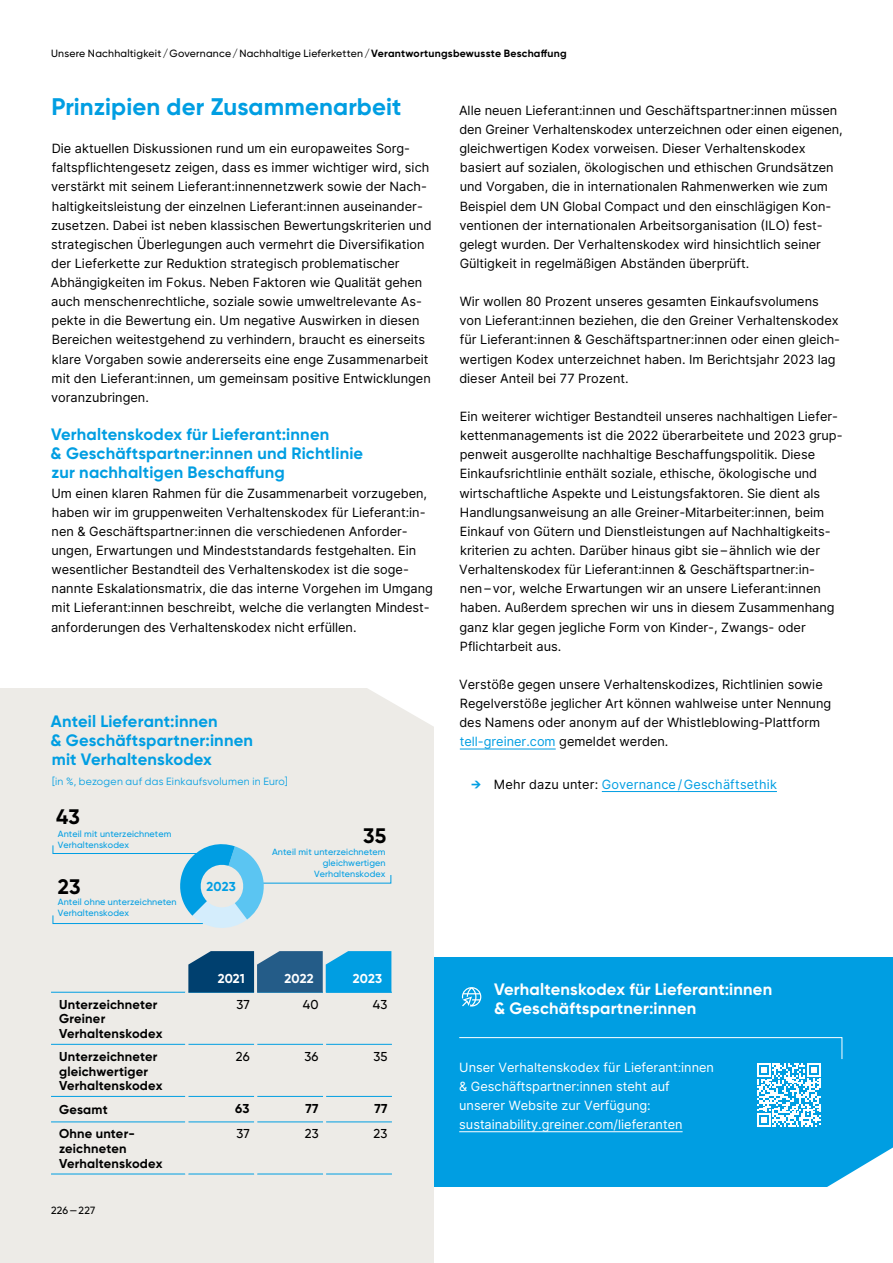
<style>
.page{position:relative;width:893px;height:1263px;background:#fff}
.page>*{position:absolute;margin:0;border:0;box-sizing:border-box;transform-origin:0 0}
.t1{font:700 24px "Gilroy";letter-spacing:.005em;color:#009ee2}
.t2{font:700 21px "Gilroy";color:#000}
.t3{font:700 16.5px/19.2px "Gilroy";letter-spacing:.01em;color:#009ee2}
.t4{font:700 16.5px/19.2px "Gilroy";letter-spacing:.01em;color:#fff}
.t5{font:700 12.9px/14.9px "Gilroy";letter-spacing:.015em;color:#000}
.t6{font:500 12.9px "Gilroy";color:#000}
.t7{font:700 12.9px "Gilroy";color:#fff}
.t8{font:700 12.9px "Gilroy";color:#009ee3}
.t9{font:12.75px/19.2px "Inter";color:#000}
.t10{font:12.75px/19.2px "Inter";color:#fff}
.t11{font:12.75px "Inter";letter-spacing:.015em;color:#009ee2}
.t12{font:500 10.5px "Gilroy";letter-spacing:.025em;color:#000}
.t13{font:10.5px "Gilroy";letter-spacing:.025em;color:#009ee2}
.t14{font:500 9px/10.8px "Gilroy";letter-spacing:.01em;color:#009ee3}
.s1{font-weight:700}
.s2{color:#009ee2}
.s3{font-family:"Gilroy";font-weight:700}
.s4{color:#000}
</style>
<div class="page">
<hr style="left:460px;top:749px;width:96px;height:1px;background:#009ee2">
<hr style="left:602px;top:791px;width:175px;height:1px;background:#009ee2">
<div style="left:434px;top:957px;width:459px;height:229px;background:#009ee2"></div>
<hr style="left:459px;top:1131px;width:224px;height:1px;background:#fff">
<svg style="left:814px;top:1147px;width:79px;height:40px"></svg>
<svg style="left:459px;top:1037px;width:384px;height:90px"></svg>
<svg style="left:462px;top:987px;width:19px;height:19px"></svg>
<div style="left:0;top:689px;width:434px;height:574px;background:#edebe7"></div>
<hr style="left:51px;top:992px;width:134px;height:1px;background:#009ee2">
<hr style="left:51px;top:1044px;width:134px;height:1px;background:#009ee2">
<hr style="left:51px;top:1096px;width:134px;height:1px;background:#009ee2">
<hr style="left:51px;top:1121px;width:134px;height:1px;background:#009ee2">
<hr style="left:51px;top:1173px;width:134px;height:1px;background:#009ee2">
<hr style="left:188px;top:992px;width:66px;height:1px;background:#009ee2">
<hr style="left:257px;top:992px;width:66px;height:1px;background:#009ee2">
<hr style="left:326px;top:992px;width:66px;height:1px;background:#009ee2">
<hr style="left:188px;top:1044px;width:66px;height:1px;background:#009ee2">
<hr style="left:257px;top:1044px;width:66px;height:1px;background:#009ee2">
<hr style="left:326px;top:1044px;width:66px;height:1px;background:#009ee2">
<hr style="left:188px;top:1096px;width:66px;height:1px;background:#009ee2">
<hr style="left:257px;top:1096px;width:66px;height:1px;background:#009ee2">
<hr style="left:326px;top:1096px;width:66px;height:1px;background:#009ee2">
<hr style="left:188px;top:1121px;width:66px;height:1px;background:#009ee2">
<hr style="left:257px;top:1121px;width:66px;height:1px;background:#009ee2">
<hr style="left:326px;top:1121px;width:66px;height:1px;background:#009ee2">
<hr style="left:188px;top:1173px;width:66px;height:1px;background:#009ee2">
<hr style="left:257px;top:1173px;width:66px;height:1px;background:#009ee2">
<hr style="left:326px;top:1173px;width:66px;height:1px;background:#009ee2">
<svg style="left:349px;top:688px;width:85px;height:38px"></svg>
<svg style="left:52px;top:844px;width:340px;height:84px"></svg>
<svg style="left:188px;top:951px;width:203px;height:41px;background:#1f74a3"></svg>
<p class="t12" style="left:51px;top:47px;width:517px">Unsere Nachhaltigkeit/Governance/Nachhaltige Lieferketten/<span class="s1">Verantwortungsbewusste Beschaffung</span></p>
<h1 class="t1" style="left:51px;top:91px;width:351px">Prinzipien der Zusammenarbeit</h1>
<p class="t9" style="left:51px;top:139px;width:382px">Die aktuellen Diskussionen rund um ein europaweites Sorg&shy;faltspflichtengesetz zeigen, dass es immer wichtiger wird, sich verstärkt mit seinem Lieferant:innennetzwerk sowie der Nach&shy;haltigkeitsleistung der einzelnen Lieferant:innen auseinander&shy;zusetzen. Dabei ist neben klassischen Bewertungskriterien und strategischen Überlegungen auch vermehrt die Diversifikation der Lieferkette zur Reduktion strategisch problematischer Abhängigkeiten im Fokus. Neben Faktoren wie Qualität gehen auch menschenrechtliche, soziale sowie umweltrelevante As&shy;pekte in die Bewertung ein. Um negative Auswirken in diesen Bereichen weitestgehend zu verhindern, braucht es einerseits klare Vorgaben sowie andererseits eine enge Zusammenarbeit mit den Lieferant:innen, um gemeinsam positive Entwicklungen voranzubringen.</p>
<p class="t3" style="left:51px;top:425px;width:314px">Verhaltenskodex für Lieferant:innen<br>&amp; Geschäftspartner:innen und Richtlinie zur nachhaltigen Beschaffung</p>
<p class="t9" style="left:51px;top:483px;width:383px">Um einen klaren Rahmen für die Zusammenarbeit vorzugeben, haben wir im gruppenweiten Verhaltenskodex für Lieferant:in&shy;nen &amp; Geschäftspartner:innen die verschiedenen Anforder&shy;ungen, Erwartungen und Mindeststandards festgehalten. Ein wesentlicher Bestandteil des Verhaltenskodex ist die soge&shy;nannte Eskalationsmatrix, die das interne Vorgehen im Umgang mit Lieferant:innen beschreibt, welche die verlangten Mindest&shy;anforderungen des Verhaltenskodex nicht erfüllen.</p>
<p class="t3" style="left:51px;top:712px;width:204px">Anteil Lieferant:innen<br>&amp; Geschäftspartner:innen mit Verhaltenskodex</p>
<p class="t13" style="left:52px;top:774px;width:237px">[in %, bezogen auf das Einkaufsvolumen in Euro]</p>
<h2 class="t2" style="left:56px;top:803px;width:25px">43</h2>
<p class="t14" style="left:58px;top:828px;width:115px">Anteil mit unterzeichnetem<br>Verhaltenskodex</p>
<h2 class="t2" style="left:58px;top:873px;width:24px">23</h2>
<p class="t14" style="left:58px;top:896px;width:120px">Anteil ohne unterzeichneten<br>Verhaltenskodex</p>
<h2 class="t2" style="left:363px;top:822px;width:25px">35</h2>
<p class="t8" style="left:207px;top:878px;width:31px">2023</p>
<p class="t14" style="left:272px;top:847px;width:115px;text-align:right">Anteil mit unterzeichnetem gleichwertigen<br>Verhaltenskodex</p>
<p class="t7" style="left:218px;top:971px;width:29px">2021</p>
<p class="t7" style="left:284px;top:971px;width:31px">2022</p>
<p class="t7" style="left:353px;top:971px;width:31px">2023</p>
<p class="t5" style="left:59px;top:996px;width:105px">Unterzeichneter<br>Greiner<br>Verhaltenskodex</p>
<p class="t6" style="left:236px;top:996px;width:15px">37</p>
<p class="t6" style="left:303px;top:996px;width:17px">40</p>
<p class="t6" style="left:373px;top:996px;width:16px">43</p>
<p class="t5" style="left:59px;top:1048px;width:105px">Unterzeichneter gleichwertiger<br>Verhaltenskodex</p>
<p class="t6" style="left:236px;top:1048px;width:15px">26</p>
<p class="t6" style="left:304px;top:1048px;width:16px">36</p>
<p class="t6" style="left:373px;top:1048px;width:16px">35</p>
<p class="t5" style="left:59px;top:1102px;width:50px">Gesamt</p>
<p class="t5" style="left:235px;top:1101px;width:16px">63</p>
<p class="t5" style="left:306px;top:1101px;width:14px">77</p>
<p class="t5" style="left:374px;top:1101px;width:14px">77</p>
<p class="t5" style="left:59px;top:1126px;width:105px">Ohne unter&shy;zeichneten<br>Verhaltenskodex</p>
<p class="t6" style="left:236px;top:1126px;width:15px">37</p>
<p class="t6" style="left:305px;top:1126px;width:15px">23</p>
<p class="t6" style="left:374px;top:1126px;width:15px">23</p>
<p class="t12" style="left:51px;top:1204px;width:46px">226—227</p>
<p class="t9" style="left:459px;top:100px;width:385px">Alle neuen Lieferant:innen und Geschäftspartner:innen müssen den Greiner Verhaltenskodex unterzeichnen oder einen eigenen, gleichwertigen Kodex vorweisen. Dieser Verhaltenskodex basiert auf sozialen, ökologischen und ethischen Grundsätzen und Vorgaben, die in internationalen Rahmenwerken wie zum Beispiel dem UN Global Compact und den einschlägigen Kon&shy;ventionen der internationalen Arbeitsorganisation (ILO) fest&shy;gelegt wurden. Der Verhaltenskodex wird hinsichtlich seiner Gültigkeit in regelmäßigen Abständen überprüft.</p>
<p class="t9" style="left:459px;top:292px;width:382px">Wir wollen 80 Prozent unseres gesamten Einkaufsvolumens von Lieferant:innen beziehen, die den Greiner Verhaltenskodex für Lieferant:innen &amp; Geschäftspartner:innen oder einen gleich&shy;wertigen Kodex unterzeichnet haben. Im Berichtsjahr 2023 lag dieser Anteil bei 77 Prozent.</p>
<p class="t9" style="left:459px;top:406px;width:385px">Ein weiterer wichtiger Bestandteil unseres nachhaltigen Liefer&shy;kettenmanagements ist die 2022 überarbeitete und 2023 grup&shy;penweit ausgerollte nachhaltige Beschaffungspolitik. Diese Einkaufsrichtlinie enthält soziale, ethische, ökologische und wirtschaftliche Aspekte und Leistungsfaktoren. Sie dient als Handlungsanweisung an alle Greiner-Mitarbeiter:innen, beim Einkauf von Gütern und Dienstleistungen auf Nachhaltigkeits&shy;kriterien zu achten. Darüber hinaus gibt sie – ähnlich wie der Verhaltenskodex für Lieferant:innen &amp; Geschäftspartner:in-<br>nen – vor, welche Erwartungen wir an unsere Lieferant:innen haben. Außerdem sprechen wir uns in diesem Zusammenhang ganz klar gegen jegliche Form von Kinder-, Zwangs- oder Pflichtarbeit aus.</p>
<p class="t9" style="left:459px;top:674px;width:373px">Verstöße gegen unsere Verhaltenskodizes, Richtlinien sowie Regelverstöße jeglicher Art können wahlweise unter Nennung des Namens oder anonym auf der Whistleblowing-Plattform <span class="s2">tell-greiner.com</span> gemeldet werden.</p>
<p class="t11" style="left:471px;top:775px;width:307px"><span class="s3">→</span> <span class="s4">Mehr dazu unter:</span> Governance/Geschäftsethik</p>
<p class="t4" style="left:494px;top:979px;width:280px">Verhaltenskodex für Lieferant:innen &amp; Geschäftspartner:innen</p>
<p class="t10" style="left:459px;top:1057px;width:256px">Unser Verhaltenskodex für Lieferant:innen &amp; Geschäftspartner:innen steht auf unserer Website zur Verfügung: sustainability.greiner.com/lieferanten</p>
</div>
